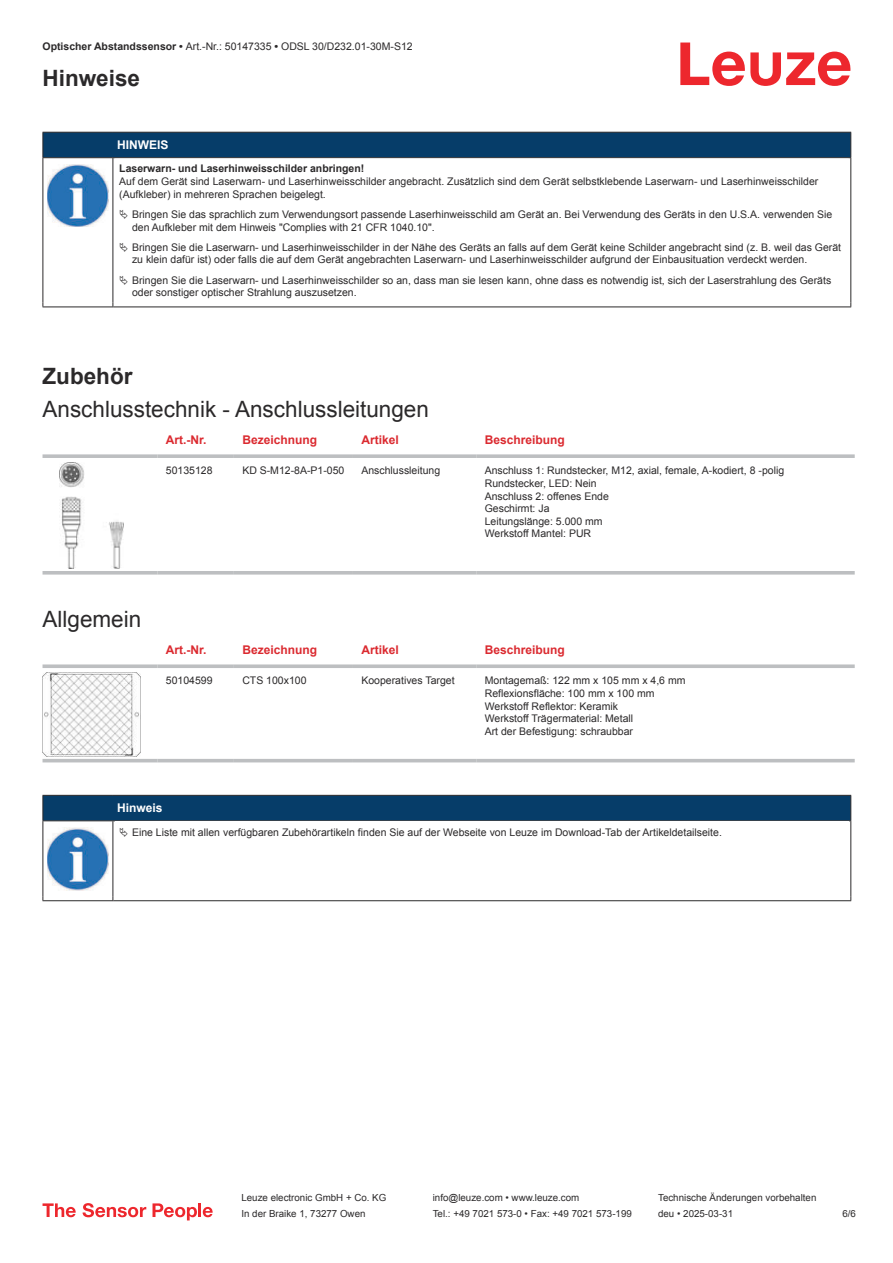
<style>
.page{position:relative;width:893px;height:1263px;background:#fff}
.page>*{position:absolute;margin:0;border:0;box-sizing:border-box;transform-origin:0 0}
.t1{font:22.5px "Arial";color:#2b292a}
.t2{font:700 22.5px "Arial";color:#2b292a}
.t3{font:700 12px "Arial";color:#db2a30}
.t4{font:700 12px "Arial";color:#fff}
.t5{font:10.5px/12.6px "Arial";color:#2b292a}
.t6{font:700 10.5px "Arial";color:#2b292a}
.t7{font:9.75px "Arial";color:#2b292a}
.s1{font-weight:700}
</style>
<div class="page">
<svg style="left:680px;top:43px;width:170px;height:43px"></svg>
<svg style="left:43px;top:454px;width:114px;height:4px"></svg>
<svg style="left:157px;top:454px;width:77px;height:4px"></svg>
<svg style="left:234px;top:454px;width:119px;height:4px"></svg>
<svg style="left:353px;top:454px;width:123px;height:4px"></svg>
<svg style="left:476px;top:454px;width:379px;height:4px;background:#c3c5c7"></svg>
<svg style="left:43px;top:571px;width:114px;height:4px"></svg>
<svg style="left:157px;top:571px;width:77px;height:4px"></svg>
<svg style="left:234px;top:571px;width:119px;height:4px"></svg>
<svg style="left:353px;top:571px;width:123px;height:4px"></svg>
<svg style="left:476px;top:571px;width:379px;height:4px;background:#c3c5c7"></svg>
<img style="left:59px;top:462px;width:65px;height:106px">
<svg style="left:43px;top:674px;width:812px;height:89px"></svg>
<svg style="left:43px;top:664px;width:114px;height:4px"></svg>
<svg style="left:157px;top:664px;width:77px;height:4px"></svg>
<svg style="left:234px;top:664px;width:119px;height:4px"></svg>
<svg style="left:353px;top:664px;width:123px;height:4px"></svg>
<svg style="left:476px;top:664px;width:379px;height:4px;background:#c4c6c8"></svg>
<hr style="left:43px;top:759px;width:114px;height:3px;background:#bdbfc1">
<hr style="left:157px;top:759px;width:77px;height:3px;background:#bdbfc1">
<hr style="left:234px;top:759px;width:119px;height:3px;background:#bdbfc1">
<hr style="left:353px;top:759px;width:123px;height:3px;background:#bdbfc1">
<hr style="left:476px;top:759px;width:379px;height:3px;background:#bdbfc1">
<img style="left:43px;top:672px;width:97px;height:84px">
<div style="left:43px;top:795px;width:808px;height:26px;background:#063d69"></div>
<hr style="left:113px;top:820px;width:738px;height:1px;background:#2b292a">
<hr style="left:43px;top:821px;width:1px;height:75px;background:#2b292a">
<hr style="left:113px;top:821px;width:1px;height:75px;background:#2b292a">
<hr style="left:850px;top:821px;width:1px;height:75px;background:#2b292a">
<hr style="left:43px;top:900px;width:70px;height:1px;background:#2b292a">
<hr style="left:113px;top:900px;width:738px;height:1px;background:#2b292a">
<img style="left:47px;top:827px;width:61px;height:63px">
<svg style="left:43px;top:1203px;width:33px;height:14px"></svg>
<svg style="left:83px;top:1203px;width:63px;height:14px"></svg>
<svg style="left:153px;top:1203px;width:44px;height:17px"></svg>
<hr style="left:198px;top:1203px;width:3px;height:14px;background:#ed272d">
<svg style="left:203px;top:1207px;width:10px;height:10px"></svg>
<svg style="left:44px;top:158px;width:806px;height:149px"></svg>
<div style="left:43px;top:132px;width:808px;height:26px;background:#063d69"></div>
<hr style="left:113px;top:157px;width:738px;height:1px;background:#2b292a">
<hr style="left:43px;top:158px;width:1px;height:144px;background:#2b292a">
<hr style="left:113px;top:158px;width:1px;height:144px;background:#2b292a">
<hr style="left:850px;top:158px;width:1px;height:144px;background:#2b292a">
<hr style="left:43px;top:307px;width:70px;height:1px;background:#2b292a">
<hr style="left:113px;top:307px;width:738px;height:1px;background:#2b292a">
<img style="left:47px;top:164px;width:61px;height:63px">
<svg style="left:115px;top:159px;width:734px;height:144px"></svg>
<svg style="left:120px;top:210px;width:8px;height:9px"></svg>
<svg style="left:120px;top:242px;width:8px;height:10px"></svg>
<svg style="left:120px;top:275px;width:8px;height:10px"></svg>
<p class="t5" style="left:43px;top:41px;width:372px"><span class="s1">Optischer Abstandssensor •</span> Art.-Nr.: 50147335 <span class="s1">•</span> ODSL 30/D232.01-30M-S12</p>
<h1 class="t2" style="left:43px;top:70px;width:99px">Hinweise</h1>
<p class="t4" style="left:117px;top:140px;width:53px">HINWEIS</p>
<p class="t6" style="left:119px;top:165px;width:247px">Laserwarn- und Laserhinweisschilder anbringen!</p>
<p class="t5" style="left:119px;top:176px;width:701px">Auf dem Gerät sind Laserwarn- und Laserhinweisschilder angebracht. Zusätzlich sind dem Gerät selbstklebende Laserwarn- und Laserhinweisschilder (Aufkleber) in mehreren Sprachen beigelegt.</p>
<p class="t5" style="left:132px;top:209px;width:702px">Bringen Sie das sprachlich zum Verwendungsort passende Laserhinweisschild am Gerät an. Bei Verwendung des Geräts in den U.S.A. verwenden Sie den Aufkleber mit dem Hinweis "Complies with 21 CFR 1040.10".</p>
<p class="t5" style="left:132px;top:242px;width:711px">Bringen Sie die Laserwarn- und Laserhinweisschilder in der Nähe des Geräts an falls auf dem Gerät keine Schilder angebracht sind (z. B. weil das Gerät zu klein dafür ist) oder falls die auf dem Gerät angebrachten Laserwarn- und Laserhinweisschilder aufgrund der Einbausituation verdeckt werden.</p>
<p class="t5" style="left:132px;top:275px;width:701px">Bringen Sie die Laserwarn- und Laserhinweisschilder so an, dass man sie lesen kann, ohne dass es notwendig ist, sich der Laserstrahlung des Geräts oder sonstiger optischer Strahlung auszusetzen.</p>
<h1 class="t2" style="left:43px;top:367px;width:92px">Zubehör</h1>
<h1 class="t1" style="left:43px;top:401px;width:388px">Anschlusstechnik - Anschlussleitungen</h1>
<p class="t3" style="left:166px;top:435px;width:42px">Art.-Nr.</p>
<p class="t3" style="left:242px;top:435px;width:76px">Bezeichnung</p>
<p class="t3" style="left:361px;top:435px;width:39px">Artikel</p>
<p class="t3" style="left:485px;top:435px;width:82px">Beschreibung</p>
<p class="t5" style="left:166px;top:465px;width:48px">50135128</p>
<p class="t5" style="left:242px;top:465px;width:104px">KD S-M12-8A-P1- 050</p>
<p class="t5" style="left:361px;top:465px;width:80px">Anschlussleitung</p>
<p class="t5" style="left:485px;top:465px;width:301px">Anschluss 1: Rundstecker, M12, axial, female, A-kodiert, 8 -polig<br>Rundstecker, LED: Nein<br>Anschluss 2: offenes Ende<br>Geschirmt: Ja<br>Leitungslänge: 5.000 mm<br>Werkstoff Mantel: PUR</p>
<h1 class="t1" style="left:43px;top:611px;width:100px">Allgemein</h1>
<p class="t3" style="left:166px;top:645px;width:42px">Art.-Nr.</p>
<p class="t3" style="left:242px;top:645px;width:76px">Bezeichnung</p>
<p class="t3" style="left:361px;top:645px;width:39px">Artikel</p>
<p class="t3" style="left:485px;top:645px;width:82px">Beschreibung</p>
<p class="t5" style="left:166px;top:675px;width:48px">50104599</p>
<p class="t5" style="left:242px;top:675px;width:66px">CTS 100x100</p>
<p class="t5" style="left:361px;top:675px;width:95px">Kooperatives Target</p>
<p class="t5" style="left:485px;top:675px;width:202px">Montagemaß: 122 mm x 105 mm x 4,6 mm Reflexionsfläche: 100 mm x 100 mm Werkstoff Reflektor: Keramik<br>Werkstoff Trägermaterial: Metall<br>Art der Befestigung: schraubbar</p>
<p class="t4" style="left:117px;top:803px;width:47px">Hinweis</p>
<p class="t5" style="left:132px;top:826px;width:591px">Eine Liste mit allen verfügbaren Zubehörartikeln finden Sie auf der Webseite von Leuze im Download-Tab der Artikeldetailseite.</p>
<p class="t7" style="left:241px;top:1194px;width:146px">Leuze electronic GmbH + Co. KG</p>
<p class="t7" style="left:433px;top:1194px;width:148px">info@leuze.com • www.leuze.com</p>
<p class="t7" style="left:658px;top:1194px;width:160px">Technische Änderungen vorbehalten</p>
<p class="t7" style="left:241px;top:1210px;width:126px">In der Braike 1, 73277 Owen</p>
<p class="t7" style="left:433px;top:1210px;width:201px">Tel.: +49 7021 573-0 • Fax: +49 7021 573-199</p>
<p class="t7" style="left:658px;top:1210px;width:76px">deu • 2025-03-31</p>
<p class="t7" style="left:842px;top:1210px;width:15px">6 /6</p>
</div>
